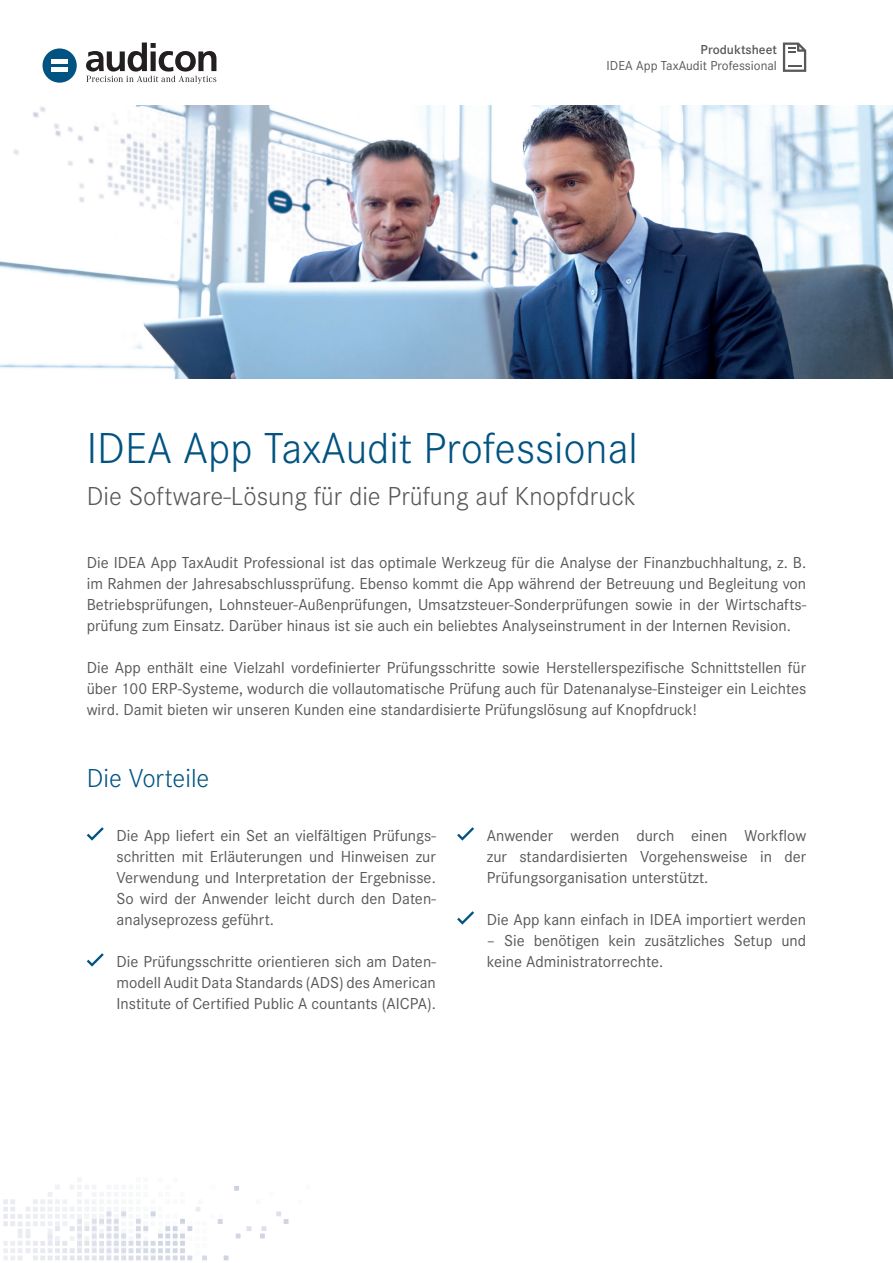
<style>
.page{position:relative;width:893px;height:1263px;background:#fff}
.page>*{position:absolute;margin:0;border:0;box-sizing:border-box;transform-origin:0 0}
.Headline{font:300 45px "Corporate S";color:#015381}
.Subheadline{font:300 27px "Corporate S";color:#57585a}
.Subeheadline_blau{font:300 27px "Corporate S";color:#015381}
.Fließtext{font:16.5px/21px "Corporate S";color:#57585a;text-align:justify}
.t1{font:13.5px "Corporate S";color:#57585a}
.t2{font:600 13.5px "Corporate S";color:#57585a}
</style>
<div class="page">
<svg style="left:783px;top:43px;width:23px;height:29px"></svg>
<div style="left:43px;top:48px;width:34px;height:35px;background:#015381;border-radius:50%"></div>
<div style="left:51px;top:59px;width:17px;height:5px;background:#fff"></div>
<div style="left:51px;top:67px;width:17px;height:5px;background:#fff"></div>
<svg style="left:86px;top:43px;width:130px;height:41px"></svg>
<img style="left:0;top:106px;width:893px;height:272px">
<svg style="left:247px;top:1226px;width:4px;height:5px"></svg>
<svg style="left:260px;top:1226px;width:6px;height:12px"></svg>
<svg style="left:276px;top:1211px;width:13px;height:13px"></svg>
<svg style="left:3px;top:1178px;width:238px;height:83px"></svg>
<svg style="left:87px;top:827px;width:17px;height:14px"></svg>
<svg style="left:87px;top:953px;width:17px;height:14px"></svg>
<svg style="left:457px;top:911px;width:17px;height:14px"></svg>
<svg style="left:457px;top:827px;width:17px;height:14px"></svg>
<p class="t2" style="left:701px;top:42px;width:78px">Produktsheet</p>
<p class="t1" style="left:607px;top:58px;width:172px">IDEA App TaxAudit Professional</p>
<p class="Headline" style="left:87px;top:422px;width:553px">IDEA App TaxAudit Professional</p>
<p class="Subheadline" style="left:87px;top:480px;width:551px">Die Software-Lösung für die Prüfung auf Knopfdruck</p>
<p class="Fließtext" style="left:87px;top:552px;width:721px">Die IDEA App TaxAudit Professional ist das optimale Werkzeug für die Analyse der Finanzbuchhaltung, z. B. im Rahmen der Jahresabschlussprüfung. Ebenso kommt die App während der Betreuung und Begleitung von Betriebsprüfungen, Lohnsteuer-Außenprüfungen, Umsatzsteuer-Sonderprüfungen sowie in der Wirtschafts&shy;prüfung zum Einsatz. Darüber hinaus ist sie auch ein beliebtes Analyseinstrument in der Internen Revision.</p>
<p class="Fließtext" style="left:87px;top:657px;width:721px">Die App enthält eine Vielzahl vordefinierter Prüfungsschritte sowie Herstellerspezifische Schnittstellen für über 100 ERP-Systeme, wodurch die vollautomatische Prüfung auch für Datenanalyse-Einsteiger ein Leichtes wird. Damit bieten wir unseren Kunden eine standardisierte Prüfungslösung auf Knopfdruck!</p>
<p class="Subeheadline_blau" style="left:87px;top:763px;width:124px">Die Vorteile</p>
<p class="Fließtext" style="left:117px;top:825px;width:321px">Die App liefert ein Set an vielfältigen Prüfungs&shy;schritten mit Erläuterungen und Hinweisen zur Verwendung und Interpretation der Ergebnisse.<br>So wird der Anwender leicht durch den Daten&shy;analyseprozess geführt.</p>
<p class="Fließtext" style="left:117px;top:951px;width:321px">Die Prüfungsschritte orientieren sich am Daten&shy;modell Audit Data Standards (ADS) des American Institute of Certified Public A countants (AICPA).</p>
<p class="Fließtext" style="left:487px;top:825px;width:321px">Anwender werden durch einen Workflow zur standardisierten Vorgehensweise in der Prüfungsorganisation unterstützt.</p>
<p class="Fließtext" style="left:487px;top:909px;width:321px">Die App kann einfach in IDEA importiert werden</p>
<p class="Fließtext" style="left:487px;top:930px;width:321px">– Sie benötigen kein zusätzliches Setup und keine Administratorrechte.</p>
</div>
